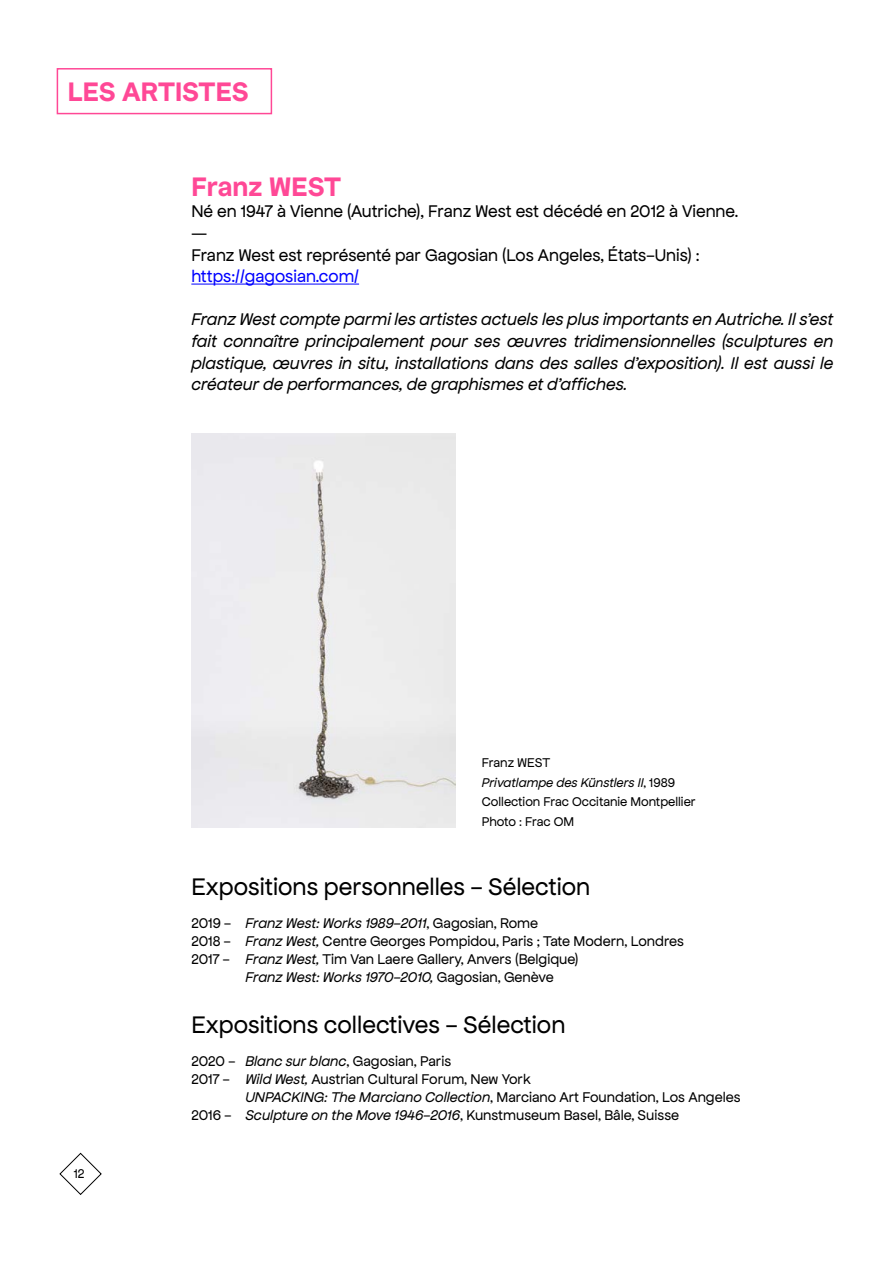
<style>
.page{position:relative;width:893px;height:1263px;background:#fff}
.page>*{position:absolute;margin:0;border:0;box-sizing:border-box;transform-origin:0 0}
.t1{font:700 28.5px "Frac Apfel";color:#ff4896}
.t2{font:25.5px "Frac Apfel";color:#000}
.t3{font:italic 18px/21.6px "Frac Apfel";color:#000;text-align:justify}
.t4{font:18px/21.6px "Frac Apfel";color:#000}
.t5{font:18px "Frac Apfel";color:#00f}
.t6{font:15px "Frac Apfel";color:#000}
.t7{font:italic 15px "Frac Apfel";color:#000}
.t8{font:13.5px/19.5px "Frac Apfel";color:#000}
.s1{font-style:italic}
.s2{font-style:normal}
</style>
<div class="page">
<svg style="left:59px;top:1152px;width:43px;height:43px"></svg>
<div style="left:57px;top:68px;width:215px;height:46px;border:2px solid #ff4896"></div>
<hr style="left:191px;top:284px;width:168px;height:1px;background:#00f">
<div style="left:191px;top:434px;width:264px;height:394px;background:#ebebec"></div>
<h1 class="t1" style="left:68px;top:76px;width:182px">LES ARTISTES</h1>
<h1 class="t1" style="left:191px;top:171px;width:151px">Franz WEST</h1>
<p class="t4" style="left:191px;top:201px;width:548px">Né en 1947 à Vienne (Autriche), Franz West est décédé en 2012 à Vienne. —<br>Franz West est représenté par Gagosian (Los Angeles, États-Unis) :</p>
<p class="t5" style="left:191px;top:267px;width:169px">https://gagosian.com/</p>
<p class="t3" style="left:191px;top:309px;width:644px">Franz West compte parmi les artistes actuels les plus importants en Autriche. Il s’est fait connaître principalement pour ses œuvres tridimensionnelles (sculptures en plastique, œuvres in situ, installations dans des salles d’exposition). Il est aussi le créateur de performances, de graphismes et d’affiches.</p>
<p class="t8" style="left:482px;top:753px;width:215px">Franz WEST<br><span class="s1">Privatlampe des Künstlers II</span>, 1989<br>Collection Frac Occitanie Montpellier<br>Photo : Frac OM</p>
<p class="t8" style="left:74px;top:1164px;width:12px">12</p>
<h2 class="t2" style="left:191px;top:873px;width:400px">Expositions personnelles - Sélection</h2>
<p class="t7" style="left:191px;top:915px;width:348px"><span class="s2">2019 -</span> Franz West: Works 1989-2011<span class="s2">, Gagosian, Rome</span></p>
<p class="t6" style="left:191px;top:933px;width:494px">2018 - <span class="s1">Franz West,</span> Centre Georges Pompidou, Paris ; Tate Modern, Londres</p>
<p class="t6" style="left:191px;top:951px;width:389px">2017 - <span class="s1">Franz West,</span> Tim Van Laere Gallery, Anvers (Belgique)</p>
<p class="t7" style="left:245px;top:969px;width:310px">Franz West: Works 1970-2010, <span class="s2">Gagosian, Genève</span></p>
<h2 class="t2" style="left:191px;top:1011px;width:376px">Expositions collectives - Sélection</h2>
<p class="t6" style="left:191px;top:1053px;width:261px">2020 - <span class="s1">Blanc sur blanc</span>, Gagosian, Paris</p>
<p class="t6" style="left:191px;top:1071px;width:341px">2017 - <span class="s1">Wild West,</span> Austrian Cultural Forum, New York</p>
<p class="t6" style="left:245px;top:1089px;width:497px"><span class="s1">UNPACKING: The Marciano Collection</span>, Marciano Art Foundation, Los Angeles</p>
<p class="t6" style="left:191px;top:1107px;width:489px">2016 - <span class="s1">Sculpture on the Move 1946-2016</span>, Kunstmuseum Basel, Bâle, Suisse</p>
</div>
